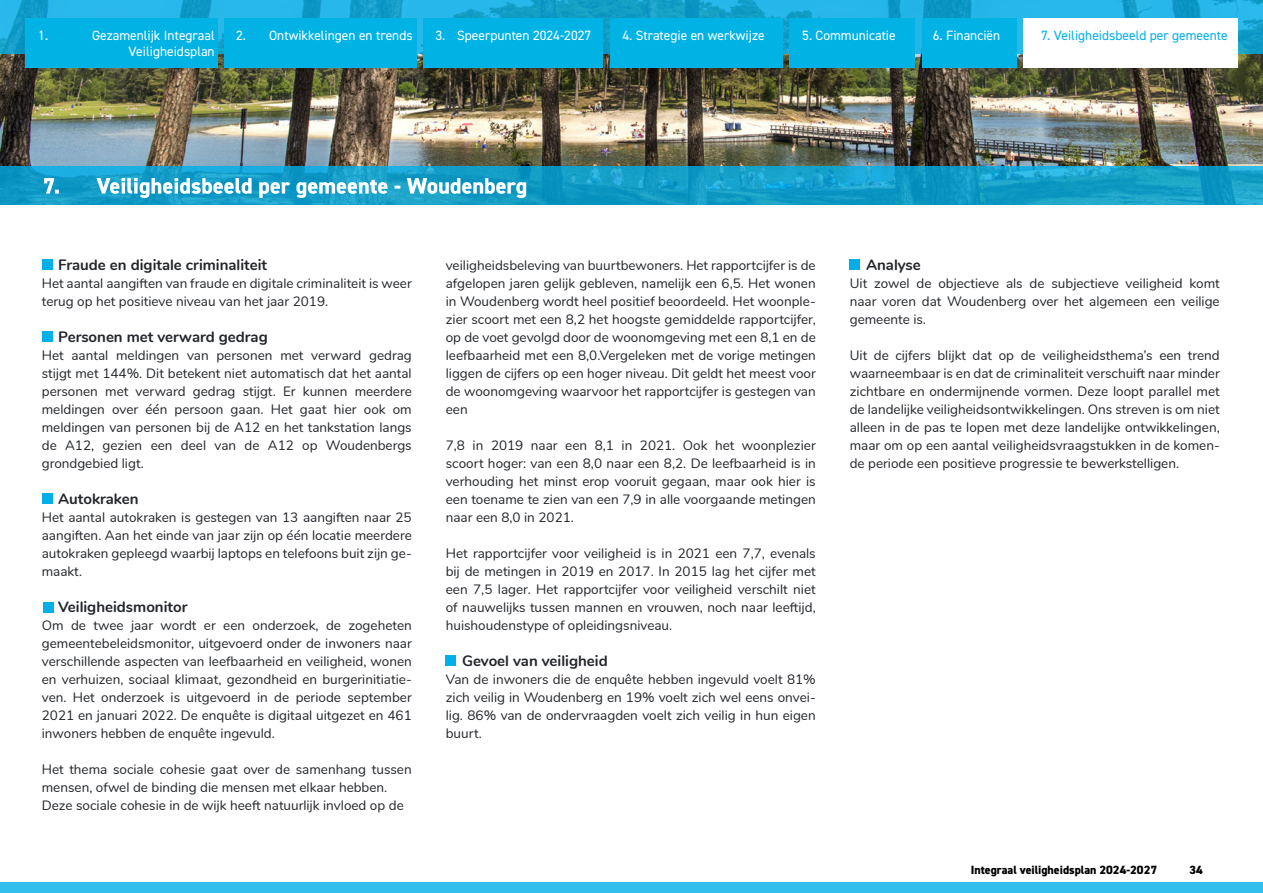
<style>
.page{position:relative;width:1263px;height:893px;background:#fff}
.page>*{position:absolute;margin:0;border:0;box-sizing:border-box;transform-origin:0 0}
.Titel_H3{font:700 15px "Nunito";color:#212429}
.Alinea_stijl{font:13.5px/18px "Nunito";color:#212429;text-align:justify}
.t1{font:13.5px "DIN2014";color:#fff}
.t2{font:13.5px "DIN2014";color:#00afea}
.t3{font:800 12px "DIN2014";color:#000}
</style>
<div class="page">
<div style="left:0;top:882px;width:1263px;height:11px;background:#33bfee"></div>
<img style="left:0;top:54px;width:1263px;height:112px">
<svg style="left:0;top:166px;width:1263px;height:38px;background:#139ec9"></svg>
<svg style="left:44px;top:178px;width:482px;height:20px"></svg>
<div style="left:43px;top:259px;width:10px;height:11px;background:#00afea"></div>
<div style="left:43px;top:332px;width:10px;height:10px;background:#00afea"></div>
<div style="left:43px;top:493px;width:10px;height:11px;background:#00afea"></div>
<div style="left:44px;top:602px;width:10px;height:10px;background:#00afea"></div>
<div style="left:446px;top:655px;width:10px;height:10px;background:#00afea"></div>
<div style="left:850px;top:259px;width:10px;height:11px;background:#00afea"></div>
<svg style="left:0;top:0;width:1263px;height:54px;background:#1dabda"></svg>
<div style="left:610px;top:18px;width:172px;height:50px;background:#00b3e4"></div>
<div style="left:789px;top:18px;width:126px;height:50px;background:#00b3e4"></div>
<div style="left:1023px;top:18px;width:215px;height:50px;background:#fff"></div>
<div style="left:922px;top:18px;width:94px;height:50px;background:#00b3e4"></div>
<div style="left:25px;top:18px;width:193px;height:50px;background:#00b3e4"></div>
<div style="left:225px;top:18px;width:192px;height:50px;background:#00b3e4"></div>
<div style="left:424px;top:18px;width:179px;height:50px;background:#00b3e4"></div>
<p class="t1" style="left:38px;top:27px;width:11px">1.</p>
<p class="t1" style="left:236px;top:27px;width:178px">2. Ontwikkelingen en trends</p>
<p class="t1" style="left:435px;top:27px;width:157px">3. Speerpunten 2024-2027</p>
<p class="t1" style="left:92px;top:27px;width:124px">Gezamenlijk Integraal</p>
<p class="t1" style="left:622px;top:27px;width:144px">4. Strategie en werkwijze</p>
<p class="t1" style="left:802px;top:27px;width:95px">5. Communicatie</p>
<p class="t1" style="left:933px;top:27px;width:69px">6. Financiën</p>
<p class="t2" style="left:1041px;top:27px;width:188px">7. Veiligheidsbeeld per gemeente</p>
<p class="t1" style="left:129px;top:43px;width:88px">Veiligheidsplan</p>
<p class="Titel_H3" style="left:58px;top:254px;width:210px">Fraude en digitale criminaliteit</p>
<p class="Alinea_stijl" style="left:42px;top:274px;width:371px">Het aantal aangiften van fraude en digitale criminaliteit is weer terug op het positieve niveau van het jaar 2019.</p>
<p class="Titel_H3" style="left:58px;top:326px;width:211px">Personen met verward gedrag</p>
<p class="Alinea_stijl" style="left:42px;top:346px;width:371px">Het aantal meldingen van personen met verward gedrag stijgt met 144%. Dit betekent niet automatisch dat het aantal personen met verward gedrag stijgt. Er kunnen meerdere meldingen over één persoon gaan. Het gaat hier ook om meldingen van personen bij de A12 en het tankstation langs de A12, gezien een deel van de A12 op Woudenbergs grondgebied ligt.</p>
<p class="Titel_H3" style="left:58px;top:488px;width:82px">Autokraken</p>
<p class="Alinea_stijl" style="left:42px;top:508px;width:371px">Het aantal autokraken is gestegen van 13 aangiften naar 25 aangiften. Aan het einde van jaar zijn op één locatie meerdere autokraken gepleegd waarbij laptops en telefoons buit zijn ge&shy;maakt.</p>
<p class="Titel_H3" style="left:58px;top:596px;width:131px">Veiligheidsmonitor</p>
<p class="Alinea_stijl" style="left:42px;top:616px;width:371px">Om de twee jaar wordt er een onderzoek, de zogeheten gemeentebeleidsmonitor, uitgevoerd onder de inwoners naar verschillende aspecten van leefbaarheid en veiligheid, wonen en verhuizen, sociaal klimaat, gezondheid en burgerinitiatie&shy;ven. Het onderzoek is uitgevoerd in de periode september 2021 en januari 2022. De enquête is digitaal uitgezet en 461 inwoners hebben de enquête ingevuld.</p>
<p class="Alinea_stijl" style="left:42px;top:760px;width:371px">Het thema sociale cohesie gaat over de samenhang tussen mensen, ofwel de binding die mensen met elkaar hebben.</p>
<p class="Alinea_stijl" style="left:42px;top:796px;width:363px">Deze sociale cohesie in de wijk heeft natuurlijk invloed op de</p>
<p class="Alinea_stijl" style="left:446px;top:256px;width:371px">veiligheidsbeleving van buurtbewoners. Het rapportcijfer is de afgelopen jaren gelijk gebleven, namelijk een 6,5. Het wonen in Woudenberg wordt heel positief beoordeeld. Het woonple&shy;zier scoort met een 8,2 het hoogste gemiddelde rapportcijfer, op de voet gevolgd door de woonomgeving met een 8,1 en de leefbaarheid met een 8,0.Vergeleken met de vorige metingen liggen de cijfers op een hoger niveau. Dit geldt het meest voor de woonomgeving waarvoor het rapportcijfer is gestegen van een</p>
<p class="Alinea_stijl" style="left:446px;top:436px;width:371px">7,8 in 2019 naar een 8,1 in 2021. Ook het woonplezier scoort hoger: van een 8,0 naar een 8,2. De leefbaarheid is in verhouding het minst erop vooruit gegaan, maar ook hier is een toename te zien van een 7,9 in alle voorgaande metingen naar een 8,0 in 2021.</p>
<p class="Alinea_stijl" style="left:446px;top:544px;width:371px">Het rapportcijfer voor veiligheid is in 2021 een 7,7, evenals bij de metingen in 2019 en 2017. In 2015 lag het cijfer met een 7,5 lager. Het rapportcijfer voor veiligheid verschilt niet of nauwelijks tussen mannen en vrouwen, noch naar leeftijd, huishoudenstype of opleidingsniveau.</p>
<p class="Titel_H3" style="left:462px;top:650px;width:147px">Gevoel van veiligheid</p>
<p class="Alinea_stijl" style="left:446px;top:670px;width:371px">Van de inwoners die de enquête hebben ingevuld voelt 81% zich veilig in Woudenberg en 19% voelt zich wel eens onvei&shy;lig. 86% van de ondervraagden voelt zich veilig in hun eigen buurt.</p>
<p class="Titel_H3" style="left:866px;top:254px;width:56px">Analyse</p>
<p class="Alinea_stijl" style="left:850px;top:274px;width:371px">Uit zowel de objectieve als de subjectieve veiligheid komt naar voren dat Woudenberg over het algemeen een veilige gemeente is.</p>
<p class="Alinea_stijl" style="left:850px;top:346px;width:371px">Uit de cijfers blijkt dat op de veiligheidsthema’s een trend waarneembaar is en dat de criminaliteit verschuift naar minder zichtbare en ondermijnende vormen. Deze loopt parallel met de landelijke veiligheidsontwikkelingen. Ons streven is om niet alleen in de pas te lopen met deze landelijke ontwikkelingen, maar om op een aantal veiligheidsvraagstukken in de komen&shy;de periode een positieve progressie te bewerkstelligen.</p>
<p class="t3" style="left:971px;top:862px;width:188px">Integraal veiligheidsplan 2024-2027</p>
<p class="t3" style="left:1189px;top:862px;width:15px">34</p>
</div>
